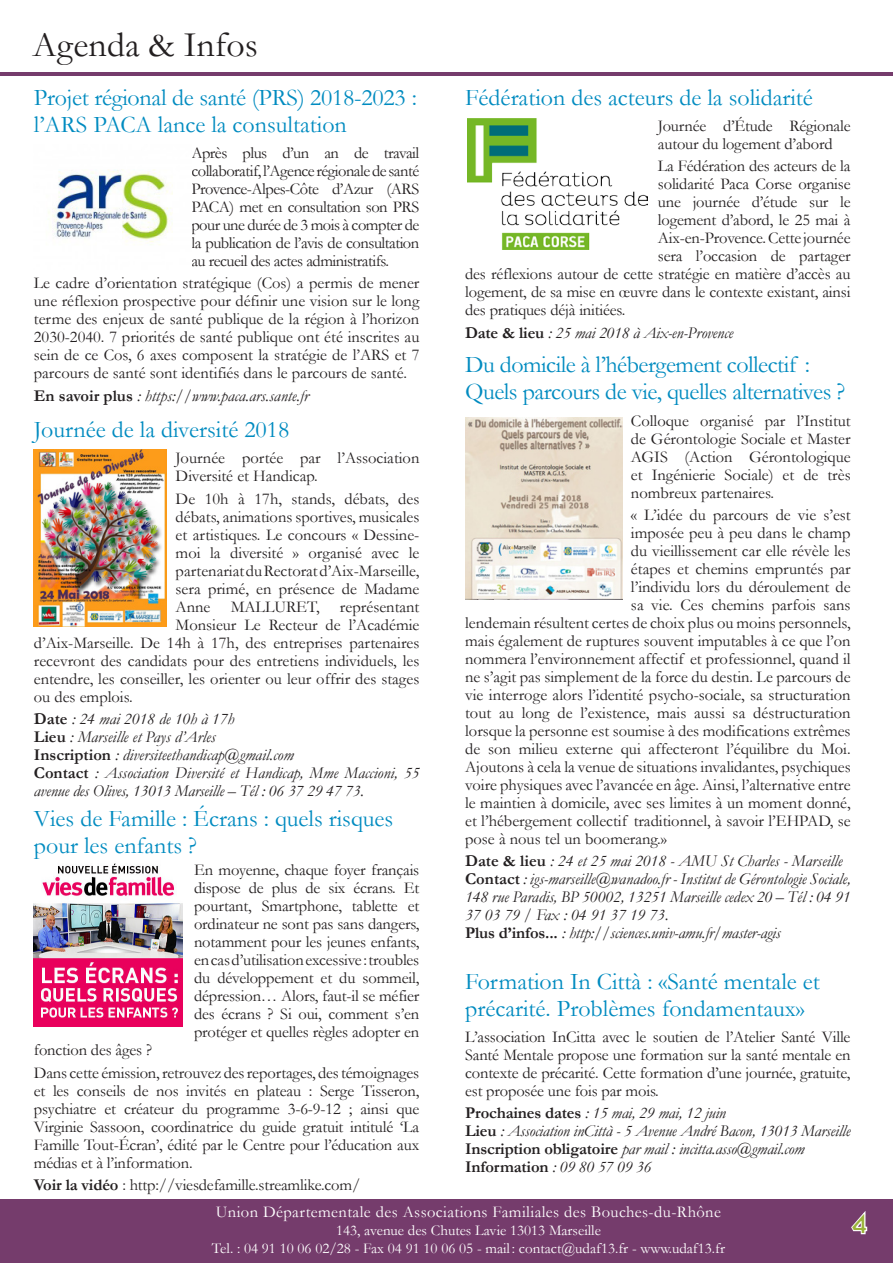
<style>
.page{position:relative;width:893px;height:1263px;background:#fff}
.page>*{position:absolute;margin:0;border:0;box-sizing:border-box;transform-origin:0 0}
.t1{font:36px "Garamond";color:#231f20}
.t2{font:27px "Rondalo";color:#9bb33b}
.Titre{font:24px/27px "Garamond";color:#008bc0}
.Titre-2{font:24px/27px "Garamond";letter-spacing:-.02em;color:#008bc0}
.texte{font:16.5px/18px "Garamond";color:#231f20;text-align:justify}
.Infos{font:italic 16.5px/18px "Garamond";color:#231f20}
.t3{font:16.5px "Garamond";letter-spacing:.025em;color:#fff}
.Infos-2{font:700 16.5px "Garamond";letter-spacing:-.01em;color:#231f20}
.t4{font:15px "Garamond";color:#fff}
.s1{font-weight:700;font-style:normal}
.s2{font-weight:700}
.s3{font-weight:400;font-style:italic}
</style>
<div class="page">
<div style="left:0;top:1199px;width:893px;height:64px;background:#753c6c"></div>
<svg style="left:851px;top:1211px;width:17px;height:24px"></svg>
<hr style="left:0;top:73px;width:893px;height:3px;background:#753c6c">
<img style="left:48px;top:169px;width:125px;height:76px">
<img style="left:34px;top:863px;width:148px;height:163px">
<img style="left:34px;top:450px;width:133px;height:177px">
<img style="left:466px;top:417px;width:156px;height:183px">
<img style="left:467px;top:119px;width:181px;height:131px">
<p class="t1" style="left:33px;top:20px;width:227px">Agenda &amp; Infos</p>
<p class="Titre" style="left:34px;top:83px;width:385px">Projet régional de santé (PRS) 2018-2023 : l’ARS PACA lance la consultation</p>
<p class="texte" style="left:191px;top:143px;width:229px">Après plus d’un an de travail collaboratif, l’Agence régionale de santé Provence-Alpes-Côte d’Azur (ARS PACA) met en consultation son PRS pour une durée de 3 mois à compter de la publication de l’avis de consultation au recueil des actes administratifs.</p>
<p class="texte" style="left:34px;top:274px;width:387px">Le cadre d’orientation stratégique (Cos) a permis de mener une réflexion prospective pour définir une vision sur le long terme des enjeux de santé publique de la région à l’horizon 2030-2040. 7 priorités de santé publique ont été inscrites au sein de ce Cos, 6 axes composent la stratégie de l’ARS et 7 parcours de santé sont identifiés dans le parcours de santé.</p>
<p class="Infos" style="left:34px;top:386px;width:276px"><span class="s1">En savoir plus</span> : https://www.paca.ars.sante.fr</p>
<p class="Titre" style="left:34px;top:415px;width:257px">Journée de la diversité 2018</p>
<p class="texte" style="left:176px;top:449px;width:245px">Journée portée par l’Association<br>Diversité et Handicap.</p>
<p class="texte" style="left:176px;top:489px;width:245px">De 10h à 17h, stands, débats, des</p>
<p class="texte" style="left:176px;top:507px;width:245px">débats, animations sportives, musicales</p>
<p class="texte" style="left:176px;top:525px;width:245px">et artistiques. Le concours « Dessine-</p>
<p class="texte" style="left:176px;top:543px;width:245px">moi la diversité » organisé avec le</p>
<p class="texte" style="left:176px;top:561px;width:245px">partenariat du Rectorat d’Aix-Marseille,</p>
<p class="texte" style="left:176px;top:579px;width:245px">sera primé, en présence de Madame</p>
<p class="texte" style="left:176px;top:597px;width:245px">Anne MALLURET, représentant</p>
<p class="texte" style="left:176px;top:615px;width:245px">Monsieur Le Recteur de l’Académie</p>
<p class="texte" style="left:34px;top:633px;width:387px">d’Aix-Marseille. De 14h à 17h, des entreprises partenaires</p>
<p class="texte" style="left:34px;top:651px;width:387px">recevront des candidats pour des entretiens individuels, les</p>
<p class="texte" style="left:34px;top:669px;width:387px">entendre, les conseiller, les orienter ou leur offrir des stages</p>
<p class="texte" style="left:34px;top:687px;width:100px">ou des emplois.</p>
<p class="Infos" style="left:34px;top:709px;width:202px"><span class="s1">Date</span> : 24 mai 2018 de 10h à 17h</p>
<p class="Infos" style="left:34px;top:727px;width:183px"><span class="s1">Lieu</span> : Marseille et Pays d’Arles</p>
<p class="Infos" style="left:34px;top:745px;width:261px"><span class="s1">Inscription</span> : diversiteethandicap@gmail.com</p>
<p class="Infos" style="left:34px;top:763px;width:387px"><span class="s1">Contact</span> : Association Diversité et Handicap, Mme Maccioni, 55 avenue des Olives, 13013 Marseille – Tél : 06 37 29 47 73.</p>
<p class="Titre" style="left:34px;top:804px;width:361px">Vies de Famille : Écrans : quels risques pour les enfants ?</p>
<p class="texte" style="left:194px;top:861px;width:227px">En moyenne, chaque foyer français dispose de plus de six écrans. Et pourtant, Smartphone, tablette et ordinateur ne sont pas sans dangers, notamment pour les jeunes enfants, en cas d’utilisation excessive : troubles du développement et du sommeil, dépression… Alors, faut-il se méfier des écrans ? Si oui, comment s’en protéger et quelles règles adopter en</p>
<p class="texte" style="left:34px;top:1041px;width:120px">fonction des âges ?</p>
<p class="texte" style="left:34px;top:1063px;width:387px">Dans cette émission, retrouvez des reportages, des témoignages et les conseils de nos invités en plateau : Serge Tisseron, psychiatre et créateur du programme 3-6-9-12 ; ainsi que Virginie Sassoon, coordinatrice du guide gratuit intitulé ‘La Famille Tout-Écran’, édité par le Centre pour l’éducation aux médias et à l’information.</p>
<p class="texte" style="left:34px;top:1175px;width:328px"><span class="s2">Voir la vidéo</span> : http://viesdefamille.streamlike.com/</p>
<p class="Titre" style="left:465px;top:83px;width:349px">Fédération des acteurs de la solidarité</p>
<p class="texte" style="left:658px;top:116px;width:194px">Journée d’Étude Régionale autour du logement d’abord</p>
<p class="texte" style="left:658px;top:157px;width:194px">La Fédération des acteurs de la</p>
<p class="texte" style="left:658px;top:175px;width:194px">solidarité Paca Corse organise</p>
<p class="texte" style="left:658px;top:193px;width:194px">une journée d’étude sur le</p>
<p class="texte" style="left:658px;top:211px;width:194px">logement d’abord, le 25 mai à</p>
<p class="texte" style="left:658px;top:229px;width:194px">Aix-en-Provence. Cette journée</p>
<p class="texte" style="left:658px;top:247px;width:194px">sera l’occasion de partager</p>
<p class="texte" style="left:465px;top:265px;width:387px">des réflexions autour de cette stratégie en matière d’accès au</p>
<p class="texte" style="left:465px;top:283px;width:387px">logement, de sa mise en œuvre dans le contexte existant, ainsi</p>
<p class="texte" style="left:465px;top:301px;width:162px">des pratiques déjà initiées.</p>
<p class="Infos" style="left:465px;top:323px;width:270px"><span class="s1">Date &amp; lieu</span> : 25 mai 2018 à Aix-en-Provence</p>
<p class="Titre-2" style="left:465px;top:350px;width:382px">Du domicile à l’hébergement collectif :<br>Quels parcours de vie, quelles alternatives ?</p>
<p class="texte" style="left:631px;top:411px;width:221px">Colloque organisé par l’Institut de Gérontologie Sociale et Master AGIS (Action Gérontologique et Ingénierie Sociale) et de très nombreux partenaires.</p>
<p class="texte" style="left:631px;top:505px;width:221px">« L’idée du parcours de vie s’est</p>
<p class="texte" style="left:631px;top:523px;width:221px">imposée peu à peu dans le champ</p>
<p class="texte" style="left:631px;top:541px;width:221px">du vieillissement car elle révèle les</p>
<p class="texte" style="left:631px;top:559px;width:221px">étapes et chemins empruntés par</p>
<p class="texte" style="left:631px;top:577px;width:221px">l’individu lors du déroulement de</p>
<p class="texte" style="left:631px;top:595px;width:221px">sa vie. Ces chemins parfois sans</p>
<p class="texte" style="left:465px;top:613px;width:387px">lendemain résultent certes de choix plus ou moins personnels,</p>
<p class="texte" style="left:465px;top:631px;width:387px">mais également de ruptures souvent imputables à ce que l’on</p>
<p class="texte" style="left:465px;top:649px;width:387px">nommera l’environnement affectif et professionnel, quand il</p>
<p class="texte" style="left:465px;top:667px;width:387px">ne s’agit pas simplement de la force du destin. Le parcours de</p>
<p class="texte" style="left:465px;top:685px;width:387px">vie interroge alors l’identité psycho-sociale, sa structuration</p>
<p class="texte" style="left:465px;top:703px;width:387px">tout au long de l’existence, mais aussi sa déstructuration</p>
<p class="texte" style="left:465px;top:721px;width:387px">lorsque la personne est soumise à des modifications extrêmes</p>
<p class="texte" style="left:465px;top:739px;width:387px">de son milieu externe qui affecteront l’équilibre du Moi.</p>
<p class="texte" style="left:465px;top:757px;width:387px">Ajoutons à cela la venue de situations invalidantes, psychiques</p>
<p class="texte" style="left:465px;top:775px;width:387px">voire physiques avec l’avancée en âge. Ainsi, l’alternative entre</p>
<p class="texte" style="left:465px;top:793px;width:387px">le maintien à domicile, avec ses limites à un moment donné,</p>
<p class="texte" style="left:465px;top:811px;width:387px">et l’hébergement collectif traditionnel, à savoir l’EHPAD, se</p>
<p class="texte" style="left:465px;top:829px;width:203px">pose à nous tel un boomerang.»</p>
<p class="Infos" style="left:465px;top:851px;width:379px"><span class="s1">Date &amp; lieu</span> : 24 et 25 mai 2018 - AMU St Charles - Marseille</p>
<p class="Infos" style="left:465px;top:869px;width:387px;text-align:justify"><span class="s1">Contact</span> : igs-marseille@wanadoo.fr - Institut de Gérontologie Sociale, 148 rue Paradis, BP 50002, 13251 Marseille cedex 20 – Tél : 04 91<br>37 03 79 / Fax : 04 91 37 19 73.</p>
<p class="Infos" style="left:465px;top:923px;width:317px"><span class="s1">Plus d’infos...</span> : http://sciences.univ-amu.fr/master-agis</p>
<p class="Titre" style="left:465px;top:967px;width:356px">Formation In Città : «Santé mentale et précarité. Problèmes fondamentaux»</p>
<p class="texte" style="left:465px;top:1027px;width:387px">L’association InCitta avec le soutien de l’Atelier Santé Ville Santé Mentale propose une formation sur la santé mentale en contexte de précarité. Cette formation d’une journée, gratuite, est proposée une fois par mois.</p>
<p class="Infos" style="left:465px;top:1104px;width:262px"><span class="s1">Prochaines dates</span> : 15 mai, 29 mai, 12 juin</p>
<p class="Infos" style="left:465px;top:1122px;width:387px"><span class="s1">Lieu</span> : Association inCittà - 5 Avenue André Bacon, 13013 Marseille</p>
<p class="Infos" style="left:465px;top:1140px;width:341px"><span class="s1">Inscription obligatoire</span> par mail : incitta.asso@gmail.com</p>
<p class="Infos-2" style="left:465px;top:1156px;width:188px">Information <span class="s3">: 09 80 57 09 36</span></p>
<p class="t3" style="left:216px;top:1200px;width:507px">Union Départementale des Associations Familiales des Bouches-du-Rhône</p>
<p class="t4" style="left:336px;top:1220px;width:266px">143, avenue des Chutes Lavie 13013 Marseille</p>
<p class="t4" style="left:212px;top:1238px;width:515px">Tel. : 04 91 10 06 02/28 - Fax 04 91 10 06 05 - mail : contact@udaf13.fr - www.udaf13.fr</p>
<p class="t2" style="left:852px;top:1209px;width:16px">4</p>
</div>
